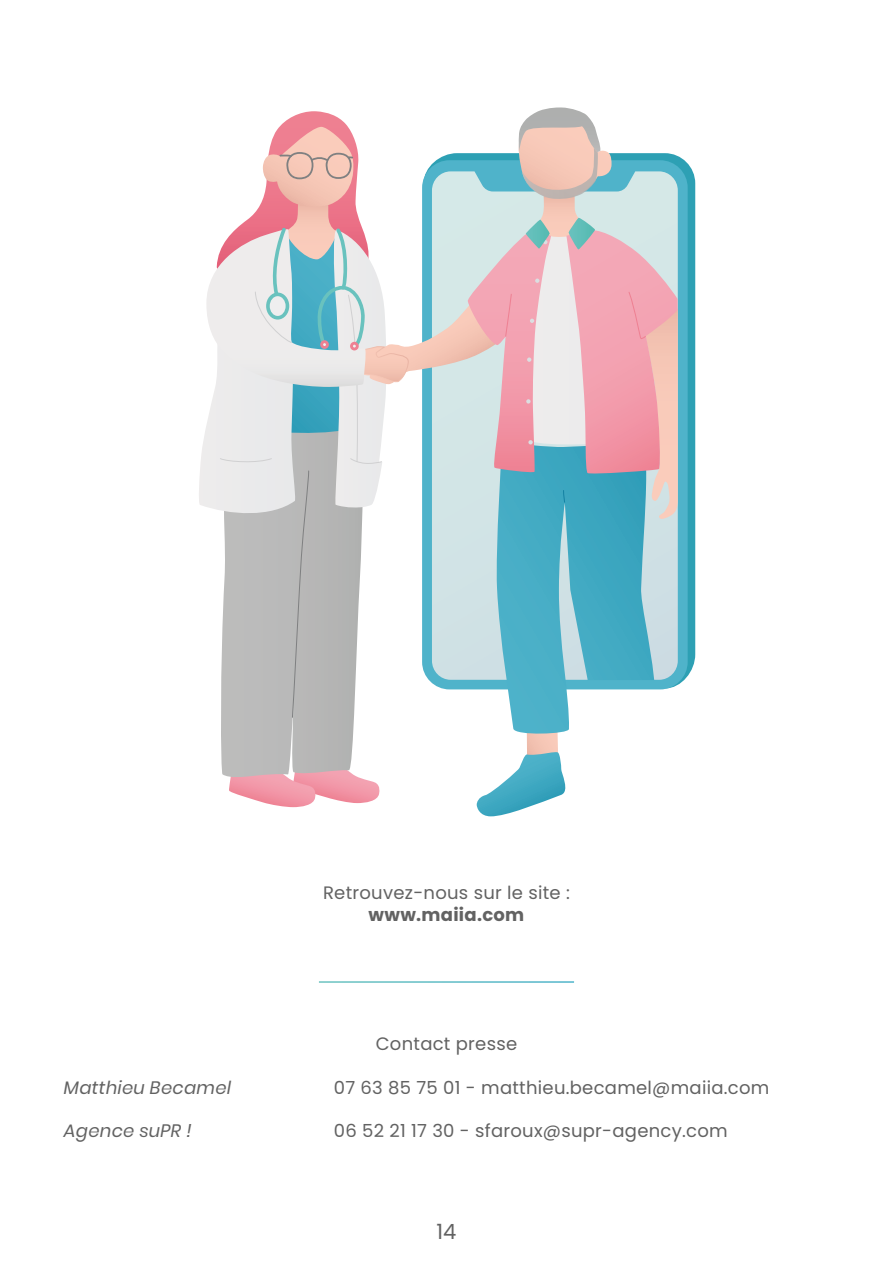
<style>
.page{position:relative;width:893px;height:1263px;background:#fff}
.page>*{position:absolute;margin:0;border:0;box-sizing:border-box;transform-origin:0 0}
.t1{font:21px "Poppins";color:#626262}
.t2{font:18px "Poppins";letter-spacing:.015em;color:#626262}
.t3{font:italic 18px "Poppins";letter-spacing:.015em;color:#626262}
.t4{font:700 18px "Poppins";letter-spacing:.015em;color:#626262}
</style>
<div class="page">
<svg style="left:678px;top:156px;width:17px;height:529px;background:#3ca6b9"></svg>
<div style="left:422px;top:160px;width:266px;height:529px;background:#4fb3ca;border-radius:27px"></div>
<svg style="left:199px;top:107px;width:479px;height:709px"></svg>
<p class="t2" style="left:323px;top:882px;width:248px">Retrouvez-nous sur le site :</p>
<p class="t4" style="left:369px;top:904px;width:157px">www.maiia.com</p>
<p class="t2" style="left:376px;top:1034px;width:143px">Contact presse</p>
<p class="t3" style="left:64px;top:1077px;width:169px">Matthieu Becamel</p>
<p class="t2" style="left:334px;top:1077px;width:437px">07 63 85 75 01 - matthieu.becamel@maiia.com</p>
<p class="t3" style="left:64px;top:1120px;width:130px">Agence suPR !</p>
<p class="t2" style="left:334px;top:1120px;width:395px">06 52 21 17 30 - sfaroux@supr-agency.com</p>
<p class="t1" style="left:436px;top:1220px;width:21px">14</p>
</div>
